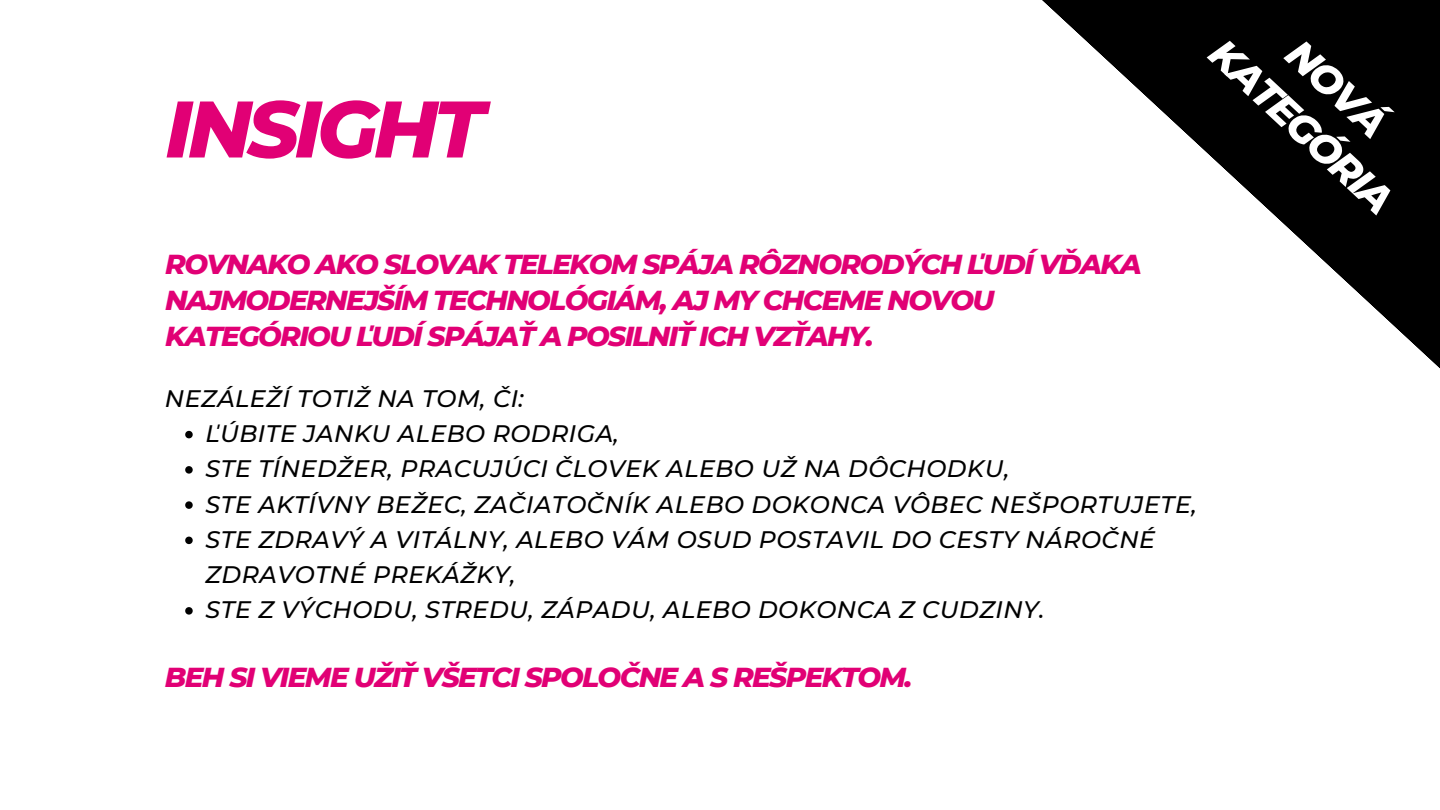
<style>
.page{position:relative;width:1440px;height:810px;background:#fff}
.page>*{position:absolute;margin:0;border:0;box-sizing:border-box;transform-origin:0 0}
.t1{font:italic 800 80px "Montserrat";letter-spacing:-.06em;color:#e10075}
.t2{font:italic 800 40px/51.7px "Montserrat";color:#fff;text-align:center}
.t3{font:italic 800 28px/36px "Montserrat";letter-spacing:-.06em;color:#e10075}
.t4{font:italic 500 23.8px/35.2px "Montserrat";letter-spacing:.02em;color:#000}
</style>
<div class="page">
<svg style="left:185px;top:431px;width:8px;height:7px"></svg>
<svg style="left:185px;top:466px;width:8px;height:8px"></svg>
<svg style="left:185px;top:501px;width:8px;height:8px"></svg>
<svg style="left:185px;top:537px;width:8px;height:7px"></svg>
<svg style="left:185px;top:607px;width:8px;height:8px"></svg>
<svg style="left:1042px;top:0;width:398px;height:369px"></svg>
<h1 class="t1" style="left:165px;top:80px;width:321px">INSIGHT</h1>
<p class="t3" style="left:165px;top:246px;width:978px">ROVNAKO AKO SLOVAK TELEKOM SPÁJA RÔZNORODÝCH ĽUDÍ VĎAKA<br>NAJMODERNEJŠÍM TECHNOLÓGIÁM, AJ MY CHCEME NOVOU<br>KATEGÓRIOU ĽUDÍ SPÁJAŤ A POSILNIŤ ICH VZŤAHY.</p>
<h2 class="t2" style="left:1269px;top:-10px;width:236px;rotate:43deg">NOVÁ<br>KATEGÓRIA</h2>
<p class="t4" style="left:165px;top:381px;width:361px">NEZÁLEŽÍ TOTIŽ NA TOM, ČI:</p>
<p class="t4" style="left:205px;top:416px;width:993px">ĽÚBITE JANKU ALEBO RODRIGA,<br>STE TÍNEDŽER, PRACUJÚCI ČLOVEK ALEBO UŽ NA DÔCHODKU,<br>STE AKTÍVNY BEŽEC, ZAČIATOČNÍK ALEBO DOKONCA VÔBEC NEŠPORTUJETE, STE ZDRAVÝ A VITÁLNY, ALEBO VÁM OSUD POSTAVIL DO CESTY NÁROČNÉ ZDRAVOTNÉ PREKÁŽKY,<br>STE Z VÝCHODU, STREDU, ZÁPADU, ALEBO DOKONCA Z CUDZINY.</p>
<p class="t3" style="left:165px;top:659px;width:749px">BEH SI VIEME UŽIŤ VŠETCI SPOLOČNE A S REŠPEKTOM.</p>
</div>
